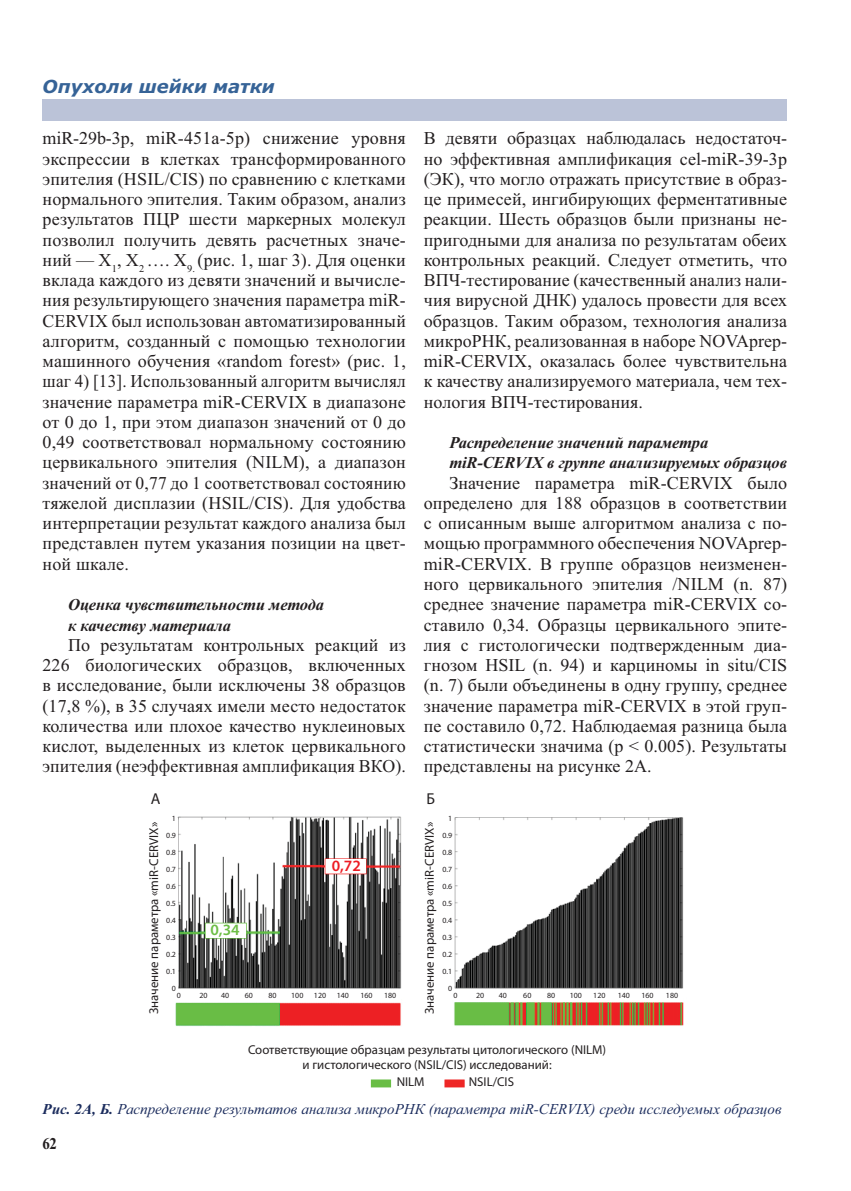
<style>
.page{position:relative;width:851px;height:1191px;background:#fff}
.page>*{position:absolute;margin:0;border:0;box-sizing:border-box;transform-origin:0 0}
.t1{font:18px/20.2px "Times New Roman";letter-spacing:.005em;color:#231f20;text-align:justify}
.t2{font:italic 700 18px "Verdana";color:#366397}
.t3{font:italic 700 16.5px/20.2px "Times New Roman";letter-spacing:-.01em;color:#231f20}
.t4{font:700 16.5px "Times New Roman";color:#231f20;scale:.9 1}
.t5{font:600 15.75px "Myriad Pro";color:#6cbe45}
.t6{font:600 15.75px "Myriad Pro";color:#ed1c24}
.t7{font:15.75px "Myriad Pro";color:#231f20}
.t8{font:italic 15px "Times New Roman";color:#1b2c5d}
.t9{font:12.9px/15.5px "Myriad Pro";color:#231f20;text-align:center}
.t10{font:7.95px/17px "Myriad Pro";color:#231f20;text-align:right}
.s1{font-weight:700}
</style>
<div class="page">
<div style="left:43px;top:99px;width:744px;height:21px;background:#bbc3d8"></div>
<img style="left:175px;top:816px;width:509px;height:272px">
<div style="left:254px;top:1036px;width:353px;height:36px;background:#fff"></div>
<div style="left:393px;top:1069px;width:35px;height:19px;background:#fff"></div>
<div style="left:466px;top:1072px;width:53px;height:16px;background:#fff"></div>
<div style="left:415px;top:787px;width:37px;height:241px;background:#fff"></div>
<div style="left:166px;top:818px;width:11px;height:178px;background:#fff"></div>
<div style="left:165px;top:989px;width:235px;height:12px;background:#fff"></div>
<div style="left:448px;top:990px;width:234px;height:10px;background:#fff"></div>
<div style="left:206px;top:923px;width:40px;height:14px;background:#fff"></div>
<div style="left:326px;top:859px;width:40px;height:14px;background:#fff"></div>
<p class="t2" style="left:43px;top:80px;width:234px">Опухоли шейки матки</p>
<p class="t1" style="left:43px;top:130px;width:365px">miR-29b-3p, miR-451a-5p) снижение уровня экспрессии в клетках трансформированного эпителия (HSIL/CIS) по сравнению с клетками нормального эпителия. Таким образом, анализ результатов ПЦР шести маркерных молекул позволил получить девять расчетных значе&shy;ний — X<sub>1</sub>, X<sub>2</sub> …. X<sub>9.</sub> (рис. 1, шаг 3). Для оценки вклада каждого из девяти значений и вычисле&shy;ния результирующего значения параметра miR-CERVIX был использован автоматизированный алгоритм, созданный с помощью технологии машинного обучения «random forest» (рис. 1, шаг 4) [13]. Использованный алгоритм вычислял значение параметра miR-CERVIX в диапазоне от 0 до 1, при этом диапазон значений от 0 до 0,49 соответствовал нормальному состоянию цервикального эпителия (NILM), а диапазон значений от 0,77 до 1 соответствовал состоянию тяжелой дисплазии (HSIL/CIS). Для удобства интерпретации результат каждого анализа был представлен путем указания позиции на цвет&shy;ной шкале.</p>
<p class="t3" style="left:68px;top:594px;width:257px">Оценка чувствительности метода к качеству материала</p>
<p class="t1" style="left:43px;top:636px;width:365px;text-indent:26px">По результатам контрольных реакций из 226 биологических образцов, включенных в ис сле дование, были исключены 38 образцов (17,8 %), в 35 случаях имели место недостаток количества или плохое качество нуклеиновых кислот, выделенных из клеток цервикального эпителия (неэффективная амплификация ВКО).</p>
<p class="t1" style="left:424px;top:130px;width:365px">В девяти образцах наблюдалась недостаточ&shy;но эффективная амплификация cel-miR-39-3p (ЭК), что могло отражать присутствие в образ&shy;це примесей, ингибирующих ферментативные реакции. Шесть образцов были признаны не&shy;пригодными для анализа по результатам обеих контрольных реакций. Следует отметить, что ВПЧ-тестирование (качественный анализ нали&shy;чия вирусной ДНК) удалось провести для всех образцов. Таким образом, технология анализа микроРНК, реализованная в наборе NOVAprep&shy;miR-CERVIX, оказалась более чувствительна к качеству анализируемого материала, чем тех&shy;нология ВПЧ-тестирования.</p>
<p class="t3" style="left:449px;top:432px;width:339px">Распределение значений параметра miR-CERVIX в группе анализируемых образцов</p>
<p class="t1" style="left:424px;top:474px;width:365px;text-indent:26px">Значение параметра miR-CERVIX было определено для 188 образцов в соответствии с описанным выше алгоритмом анализа с по&shy;мощью программного обеспечения NOVAprep&shy;miR-CERVIX. В группе образцов неизменен&shy;ного цервикального эпителия /NILM (n. 87) среднее значение параметра miR-CERVIX со&shy;ставило 0,34. Образцы цервикального эпите&shy;лия с гистологически подтвержденным диа&shy;гнозом HSIL (n. 94) и карциномы in situ/CIS (n. 7) были объединены в одну группу, среднее значение параметра miR-CERVIX в этой груп&shy;пе составило 0,72. Наблюдаемая разница была статистически значима (p &lt; 0.005). Результаты представлены на рисунке 2А.</p>
<p class="t7" style="left:151px;top:789px;width:11px">А</p>
<p class="t9" style="left:146px;top:1014px;width:194px;rotate:-90deg">Значение параметра «miR-CERVIX»</p>
<p class="t9" style="left:421px;top:1014px;width:194px;rotate:-90deg">Значение параметра «miR-CERVIX»</p>
<p class="t7" style="left:426px;top:789px;width:10px">Б</p>
<p class="t10" style="left:166px;top:809px;width:11px">1<br>0.9<br>0.8<br>0.7<br>0.6<br>0.5<br>0.4<br>0.3<br>0.2<br>0.1<br>0</p>
<p class="t10" style="left:442px;top:809px;width:11px">1<br>0.9<br>0.8<br>0.7<br>0.6<br>0.5<br>0.4<br>0.3<br>0.2<br>0.1<br>0</p>
<p class="t6" style="left:332px;top:856px;width:31px">0,72</p>
<p class="t5" style="left:210px;top:920px;width:31px">0,34</p>
<p class="t10" style="left:177px;top:986px;width:6px">0</p>
<p class="t10" style="left:199px;top:986px;width:10px">20</p>
<p class="t10" style="left:221px;top:986px;width:10px">40</p>
<p class="t10" style="left:245px;top:986px;width:10px">60</p>
<p class="t10" style="left:268px;top:986px;width:10px">80</p>
<p class="t10" style="left:291px;top:986px;width:14px">100</p>
<p class="t10" style="left:314px;top:986px;width:14px">120</p>
<p class="t10" style="left:336px;top:986px;width:14px">140</p>
<p class="t10" style="left:360px;top:986px;width:14px">160</p>
<p class="t10" style="left:384px;top:986px;width:14px">180</p>
<p class="t10" style="left:453px;top:986px;width:6px">0</p>
<p class="t10" style="left:476px;top:986px;width:10px">20</p>
<p class="t10" style="left:498px;top:986px;width:10px">40</p>
<p class="t10" style="left:523px;top:986px;width:10px">60</p>
<p class="t10" style="left:547px;top:986px;width:10px">80</p>
<p class="t10" style="left:569px;top:986px;width:14px">100</p>
<p class="t10" style="left:593px;top:986px;width:14px">120</p>
<p class="t10" style="left:617px;top:986px;width:14px">140</p>
<p class="t10" style="left:641px;top:986px;width:14px">160</p>
<p class="t10" style="left:666px;top:986px;width:14px">180</p>
<p class="t9" style="left:248px;top:1041px;width:359px">Соответствующие образцам результаты цитологического (NILM) и гистологического (NSIL/CIS) исследований:</p>
<p class="t9" style="left:396px;top:1073px;width:29px">NILM</p>
<p class="t9" style="left:468px;top:1074px;width:47px">NSIL/CIS</p>
<p class="t8" style="left:43px;top:1103px;width:740px"><span class="s1">Рис. 2А, Б.</span> Распределение результатов анализа микроРНК (параметра miR-CERVIX) среди исследуемых образцов</p>
<p class="t4" style="left:43px;top:1137px;width:18px">62</p>
</div>
